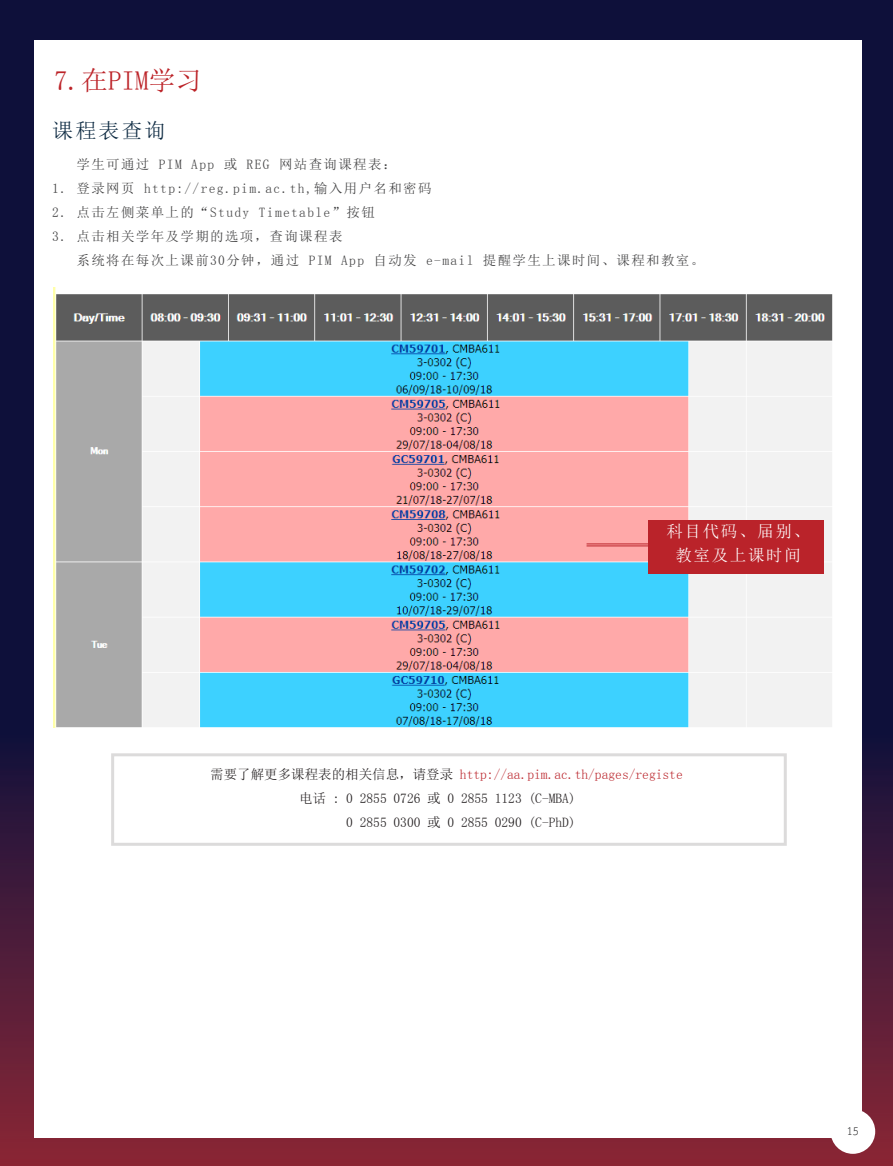
<style>
.page{position:relative;width:893px;height:1166px;background:#fff}
.page>*{position:absolute;margin:0;border:0;box-sizing:border-box;transform-origin:0 0}
.t1{font:27px "Sim Sun";color:#bc2328}
.t2{font:21px "Sim Sun";letter-spacing:.1em;color:#0c2941}
.t3{font:16.5px/24px "Sim Sun";letter-spacing:.1em;color:#fff;text-align:center}
.t4{font:16.5px "TH Sarabun PSK";color:#3e3e3f}
.t5{font:13.5px "Sim Sun";letter-spacing:.1em;color:#3e3e3f}
.t6{font:13.5px "Sim Sun";color:#231f20}
.t7{font:13.5px "Sim Sun";color:#ba232a}
.s1{color:#231f20}
</style>
<div class="page">
<img style="left:0;top:0;width:893px;height:1165px">
<div style="left:34px;top:40px;width:827px;height:1097px;background:#fff"></div>
<div style="left:111px;top:753px;width:676px;height:92px;border:3px solid #dcdbdb"></div>
<img style="left:54px;top:287px;width:779px;height:439px">
<hr style="left:587px;top:543px;width:86px;height:1px;background:#ba232a">
<hr style="left:587px;top:545px;width:86px;height:1px;background:#ba232a">
<div style="left:648px;top:519px;width:175px;height:54px;background:#ba232a"></div>
<div style="left:831px;top:1108px;width:44px;height:45px;background:#fff;border-radius:50%"></div>
<p class="t1" style="left:54px;top:67px;width:150px">7.在PIM学习</p>
<p class="t2" style="left:52px;top:119px;width:115px">课程表查询</p>
<p class="t5" style="left:77px;top:158px;width:321px">学生可通过 PIM App 或 REG 网站查询课程表：</p>
<p class="t5" style="left:52px;top:182px;width:381px">1. 登录网页 http://reg.pim.ac.th,输入用户名和密码</p>
<p class="t5" style="left:52px;top:206px;width:324px">2. 点击左侧菜单上的“Study Timetable”按钮</p>
<p class="t5" style="left:52px;top:230px;width:292px">3. 点击相关学年及学期的选项，查询课程表</p>
<p class="t5" style="left:77px;top:254px;width:629px">系统将在每次上课前30分钟，通过 PIM App 自动发 e-mail 提醒学生上课时间、课程和教室。</p>
<p class="t3" style="left:666px;top:519px;width:145px">科目代码、届别、教室及上课时间</p>
<p class="t7" style="left:210px;top:767px;width:474px"><span class="s1">需要了解更多课程表的相关信息，请登录</span> http://aa.pim.ac.th/pages/registe</p>
<p class="t6" style="left:299px;top:791px;width:278px">电话 : 0 2855 0726 或 0 2855 1123 (C-MBA)</p>
<p class="t6" style="left:346px;top:815px;width:231px">0 2855 0300 或 0 2855 0290 (C-PhD)</p>
<p class="t4" style="left:847px;top:1120px;width:13px">15</p>
</div>
